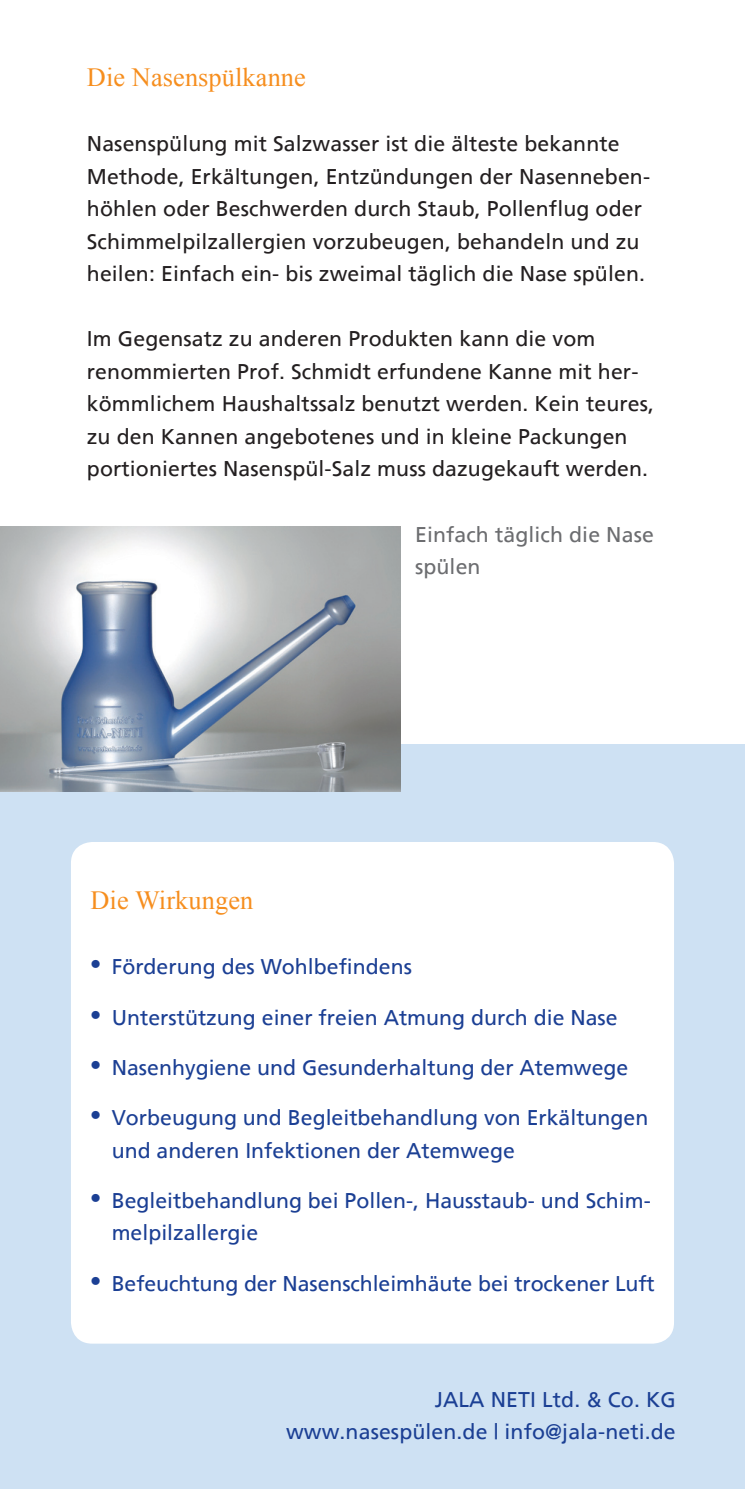
<style>
.page{position:relative;width:745px;height:1489px;background:#fff}
.page>*{position:absolute;margin:0;border:0;box-sizing:border-box;transform-origin:0 0}
.t1{font:26.25px "Times New Roman";letter-spacing:.005em;color:#f68e1e}
.t2{font:21.25px/32.5px "Frutiger";letter-spacing:.005em;color:#231f20}
.t3{font:21.25px/32.5px "Frutiger";color:#1b3f94}
.t4{font:21.25px/32.5px "Frutiger";letter-spacing:.005em;color:#6c6d70}
.s1{font-family:"Times";font-size:30px}
</style>
<div class="page">
<div style="left:0;top:744px;width:744px;height:744px;background:#cee1f3"></div>
<div style="left:71px;top:842px;width:602px;height:501px;background:#fff;border-radius:21px"></div>
<img style="left:0;top:526px;width:400px;height:265px">
<p class="t1" style="left:87px;top:63px;width:220px">Die Nasenspülkanne</p>
<p class="t2" style="left:87px;top:128px;width:564px">Nasenspülung mit Salzwasser ist die älteste bekannte Methode, Erkältungen, Entzündungen der Nasenneben&shy;höhlen oder Beschwerden durch Staub, Pollenflug oder Schimmelpilzallergien vorzubeugen, behandeln und zu heilen: Einfach ein- bis zweimal täglich die Nase spülen.</p>
<p class="t2" style="left:87px;top:323px;width:568px">Im Gegensatz zu anderen Produkten kann die vom renommierten Prof. Schmidt erfundene Kanne mit her&shy;kömmlichem Haushaltssalz benutzt werden. Kein teures, zu den Kannen angebotenes und in kleine Packungen portioniertes Nasenspül-Salz muss dazugekauft werden.</p>
<p class="t1" style="left:90px;top:885px;width:164px">Die Wirkungen</p>
<p class="t4" style="left:415px;top:518px;width:240px">Einfach täglich die Nase spülen</p>
<p class="t3" style="left:90px;top:950px;width:323px"><span class="s1">•</span> Förderung des Wohlbefindens</p>
<p class="t3" style="left:90px;top:1001px;width:528px"><span class="s1">•</span> Unterstützung einer freien Atmung durch die Nase</p>
<p class="t3" style="left:90px;top:1051px;width:539px"><span class="s1">•</span> Nasenhygiene und Gesunderhaltung der Atemwege</p>
<p class="t3" style="left:112px;top:1101px;width:538px;text-indent:-21px"><span class="s1">•</span> Vorbeugung und Begleitbehandlung von Erkältungen und anderen Infektionen der Atemwege</p>
<p class="t3" style="left:112px;top:1184px;width:540px;text-indent:-21px"><span class="s1">•</span> Begleitbehandlung bei Pollen-, Hausstaub- und Schim&shy;melpilzallergie</p>
<p class="t3" style="left:90px;top:1267px;width:565px"><span class="s1">•</span> Befeuchtung der Nasenschleimhäute bei trockener Luft</p>
<p class="t3" style="left:286px;top:1382px;width:391px;text-align:right">JALA NETI Ltd. &amp; Co. KG www.nasespülen.de | info@jala-neti.de</p>
</div>
